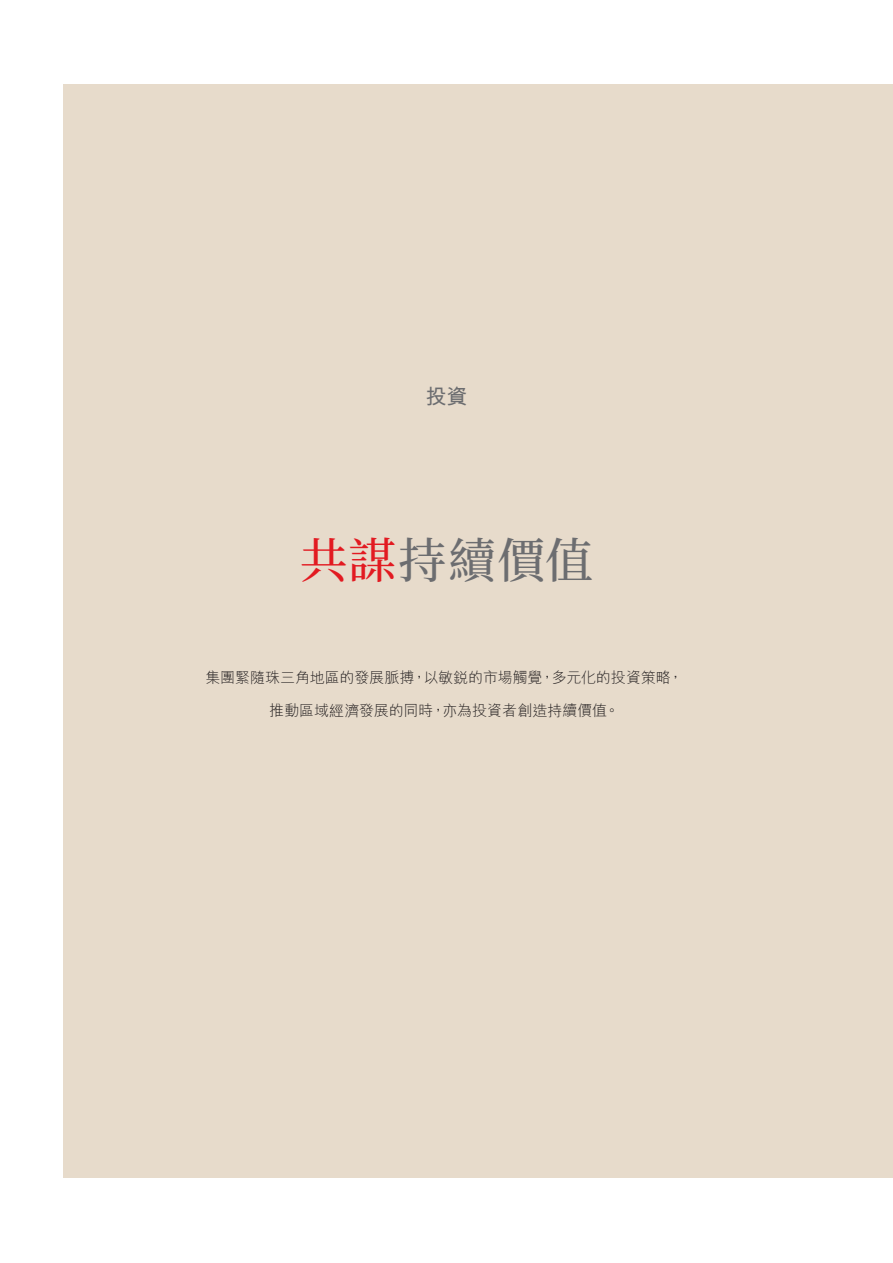
<style>
.page{position:relative;width:893px;height:1263px;background:#fff}
.page>*{position:absolute;margin:0;border:0;box-sizing:border-box;transform-origin:0 0}
.t1{font:500 48px "Source Han Serif TC";letter-spacing:.02em;color:#6c6d70}
.t2{font:700 21px "M Hei HK";color:#6c6d70}
.t3{font:300 15px "M Hei HK";letter-spacing:-.005em;color:#231f20}
.s1{color:#e21a21}
</style>
<div class="page">
<div style="left:63px;top:85px;width:829px;height:1092px;background:#e7dbcb"></div>
<h2 class="t2" style="left:425px;top:381px;width:43px">投資</h2>
<h1 class="t1" style="left:299px;top:533px;width:295px"><span class="s1">共謀</span>持續價值</h1>
<p class="t3" style="left:205px;top:669px;width:479px">集團緊隨珠三角地區的發展脈搏，以敏銳的市場觸覺，多元化的投資策略，</p>
<p class="t3" style="left:269px;top:702px;width:351px">推動區域經濟發展的同時，亦為投資者創造持續價值。</p>
</div>
